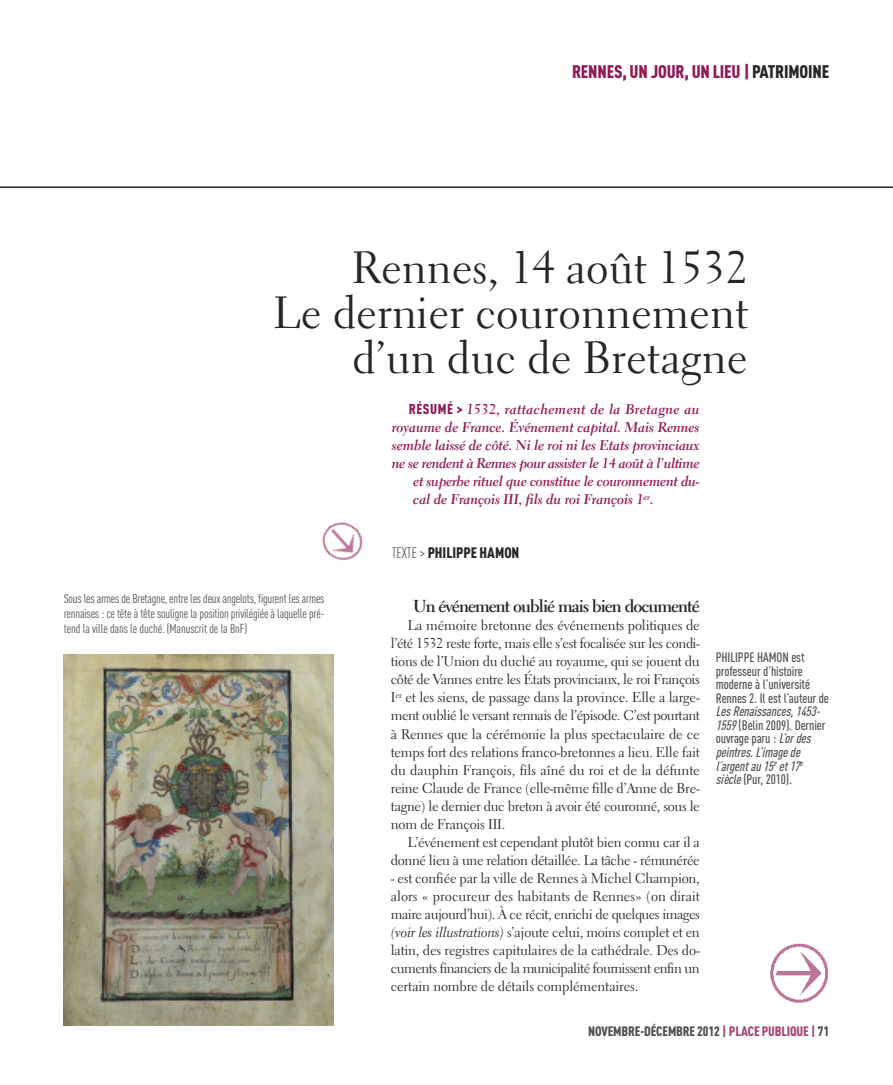
<style>
.page{position:relative;width:893px;height:1085px;background:#fff}
.page>*{position:absolute;margin:0;border:0;box-sizing:border-box;transform-origin:0 0}
.t1{font:45px/45px "Electra LT";color:#272627;text-align:right}
.t2{font:900 18px "DIN Cond";letter-spacing:-.01em;color:#901956}
.t3{font:700 17.25px "Electra LT";letter-spacing:-.055em;color:#272627}
.t4{font:900 15px "DIN Cond";color:#272627}
.t5{font:14.1px/18px "Electra LT";letter-spacing:-.02em;color:#272627;text-align:justify}
.t6{font:14.1px "Electra LT Bold Cursive";letter-spacing:-.01em;color:#901956}
.t7{font:14.1px "Electra LT Bold Cursive";letter-spacing:-.035em;color:#901956}
.t8{font:14.1px "Electra LT Bold Cursive";letter-spacing:.02em;color:#901956}
.t9{font:italic 500 13.5px/13.5px "DIN Cond";color:#525152}
.t10{font:500 13.5px/13.5px "DIN Cond";letter-spacing:-.01em;color:#525152}
.t11{font:900 13.5px "DIN Cond";letter-spacing:-.01em;color:#525152}
.t12{font:12.75px/15px "DIN Cond";letter-spacing:-.01em;color:#525152;text-align:justify}
.s1{color:#272627}
.s2{font-family:"DIN Cond";font-weight:900}
.s3{font-weight:300}
.s4{font-family:"Electra LT Cursive"}
.s5{font-style:normal}
.s6{color:#a64778}
</style>
<div class="page">
<img style="left:770px;top:943px;width:59px;height:60px">
<hr style="left:0;top:186px;width:893px;height:2px;background:#272627">
<img style="left:322px;top:522px;width:41px;height:39px">
<img style="left:64px;top:654px;width:269px;height:371px">
<p class="t2" style="left:572px;top:60px;width:259px">RENNES, UN JOUR, UN LIEU |<span class="s1">PATRIMOINE</span></p>
<h1 class="t1" style="left:273px;top:250px;width:475px">Rennes, 14 août 1532<br>Le dernier couronnement d’un duc de Bretagne</h1>
<p class="t8" style="left:409px;top:404px;width:292px"><span class="s2">RÉSUMÉ &gt;</span> 1532, rattachement de la Bretagne au</p>
<p class="t6" style="left:392px;top:422px;width:309px">royaume de France. Événement capital. Mais Rennes</p>
<p class="t6" style="left:392px;top:440px;width:309px">semble laissé de côté. Ni le roi ni les Etats provinciaux</p>
<p class="t7" style="left:392px;top:458px;width:309px">ne se rendent à Rennes pour assister le 14 août à l’ultime</p>
<p class="t6" style="left:413px;top:476px;width:288px">et superbe rituel que constitue le couronnement du-</p>
<p class="t6" style="left:413px;top:494px;width:242px">cal de François III, fils du roi François 1<sup>er</sup>.</p>
<p class="t12" style="left:64px;top:590px;width:262px">Sous les armes de Bretagne, entre les deux angelots, figurent les armes rennaises : ce tête à tête souligne la position privilégiée à laquelle pré&shy;tend la ville dans le duché. (Manuscrit de la BnF)</p>
<p class="t4" style="left:392px;top:544px;width:129px"><span class="s3">TEXTE &gt;</span> PHILIPPE HAMON</p>
<p class="t3" style="left:413px;top:599px;width:288px">Un événement oublié mais bien documenté</p>
<p class="t5" style="left:391px;top:618px;width:310px;text-indent:17px">La mémoire bretonne des événements politiques de l’été 1532 reste forte, mais elle s’est focalisée sur les condi&shy;tions de l’Union du duché au royaume, qui se jouent du côté de Vannes entre les États provinciaux, le roi François I<sup>er</sup> et les siens, de passage dans la province. Elle a large&shy;ment oublié le versant rennais de l’épisode. C’est pourtant à Rennes que la cérémonie la plus spectaculaire de ce temps fort des relations franco-bretonnes a lieu. Elle fait du dauphin François, fils aîné du roi et de la défunte reine Claude de France (elle-même fille d’Anne de Bre&shy;tagne) le dernier duc breton à avoir été couronné, sous le nom de François III.</p>
<p class="t5" style="left:391px;top:834px;width:310px;text-align:right">L’événement est cependant plutôt bien connu car il a donné lieu à une relation détaillée. La tâche - rémunérée</p>
<p class="t5" style="left:391px;top:870px;width:310px">- est confiée par la ville de Rennes à Michel Champion, alors « procureur des habitants de Rennes» (on dirait maire aujourd’hui). À ce récit, enrichi de quelques images <span class="s4">(voir les illustrations)</span> s’ajoute celui, moins complet et en latin, des registres capitulaires de la cathédrale. Des do&shy;cuments financiers de la municipalité fournissent enfin un certain nombre de détails complémentaires.</p>
<p class="t10" style="left:716px;top:650px;width:115px">PHILIPPE HAMON est professeur d’histoire moderne à l’université<br>Rennes 2. Il est l’auteur de</p>
<p class="t9" style="left:716px;top:704px;width:111px">Les Renaissances, 1453-<br>1559<span class="s5">(Belin 2009). Dernier ouvrage paru :</span> L’ordes peintres. L’image de l’argent au 15<sup>e</sup> et 17<sup>e </sup>siècle<span class="s5">(Pur, 2010).</span></p>
<p class="t11" style="left:588px;top:1022px;width:243px">NOVEMBRE-DÉCEMBRE 2012 <span class="s6">| PLACE PUBLIQUE |</span> 71</p>
</div>
